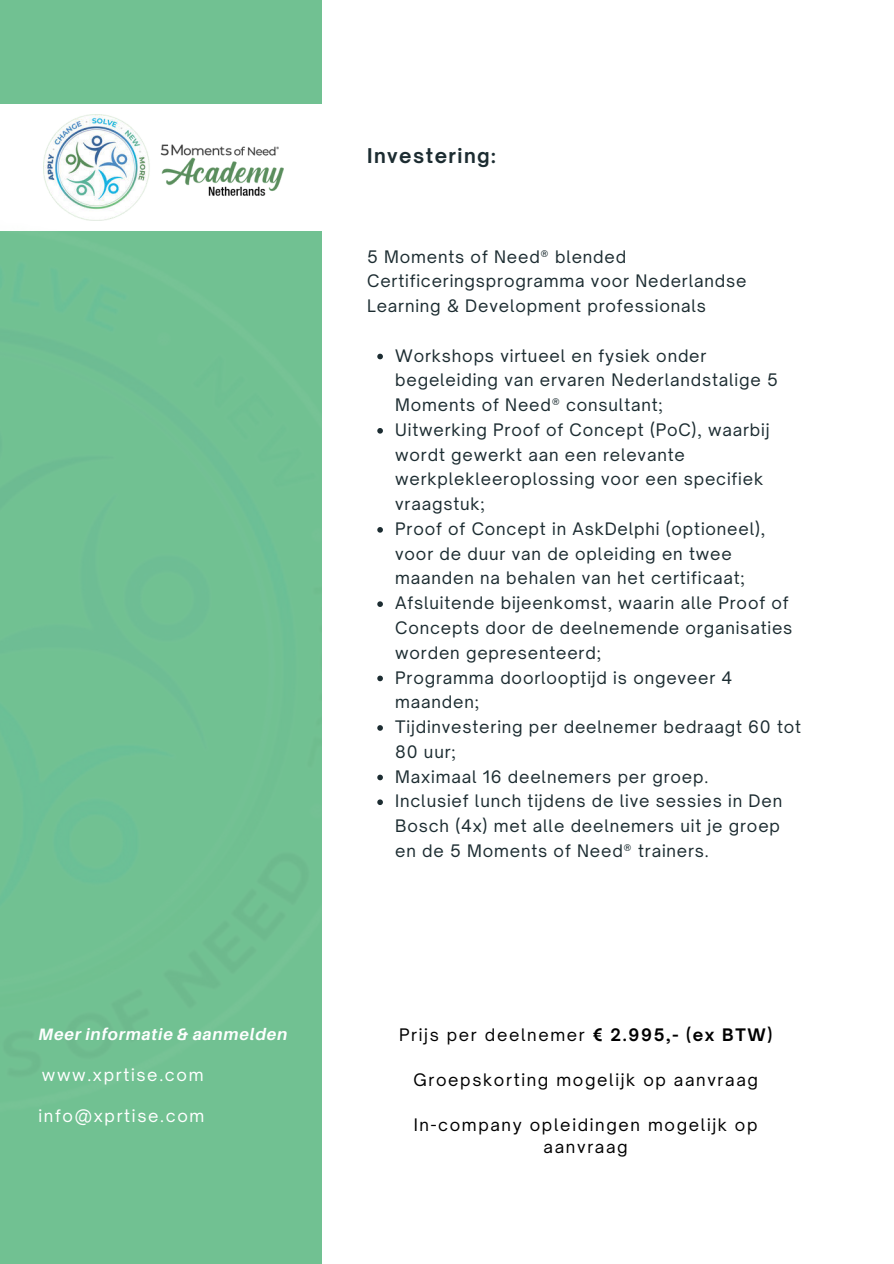
<style>
.page{position:relative;width:894px;height:1264px;background:#fff}
.page>*{position:absolute;margin:0;border:0;box-sizing:border-box;transform-origin:0 0}
.t1{font:700 19.5px "Open Sauce One";letter-spacing:.075em;color:#1c2c31}
.t2{font:16.5px/24.8px "Open Sauce One";letter-spacing:.05em;color:#1c2c31}
.t3{font:16.5px/22.5px "Open Sauce One";letter-spacing:.1em;color:#000;text-align:center}
.t4{font:16.5px "Open Sauce One";letter-spacing:.1em;color:#fff}
.t5{font:italic 700 16.5px "Aileron";letter-spacing:.05em;color:#fdfefe}
.s1{font-weight:700}
</style>
<div class="page">
<div style="left:0;top:0;width:322px;height:1263px;background:#71c192"></div>
<div style="left:0;top:104px;width:327px;height:126px;background:#fff"></div>
<svg style="left:377px;top:354px;width:6px;height:5px"></svg>
<svg style="left:377px;top:428px;width:6px;height:5px"></svg>
<svg style="left:377px;top:527px;width:6px;height:5px"></svg>
<svg style="left:377px;top:601px;width:6px;height:6px"></svg>
<svg style="left:377px;top:675px;width:6px;height:6px"></svg>
<svg style="left:377px;top:725px;width:6px;height:5px"></svg>
<svg style="left:377px;top:774px;width:6px;height:6px"></svg>
<svg style="left:377px;top:799px;width:6px;height:6px"></svg>
<img style="left:43px;top:114px;width:240px;height:106px">
<p class="t5" style="left:39px;top:1024px;width:250px">Meer informatie &amp; aanmelden</p>
<p class="t4" style="left:42px;top:1064px;width:163px">www.xprtise.com</p>
<p class="t4" style="left:39px;top:1105px;width:167px">info@xprtise.com</p>
<p class="t1" style="left:367px;top:142px;width:130px">Investering:</p>
<p class="t2" style="left:367px;top:244px;width:380px">5 Moments of Need® blended<br>Certificeringsprogramma voor Nederlandse<br>Learning &amp; Development professionals</p>
<p class="t2" style="left:395px;top:343px;width:407px">Workshops virtueel en fysiek onder begeleiding van ervaren Nederlandstalige 5<br>Moments of Need® consultant;<br>Uitwerking Proof of Concept (PoC), waarbij wordt gewerkt aan een relevante werkplekleeroplossing voor een specifiek vraagstuk;<br>Proof of Concept in AskDelphi (optioneel), voor de duur van de opleiding en twee maanden na behalen van het certificaat; Afsluitende bijeenkomst, waarin alle Proof of Concepts door de deelnemende organisaties worden gepresenteerd;<br>Programma doorlooptijd is ongeveer 4 maanden;<br>Tijdinvestering per deelnemer bedraagt 60 tot 80 uur;<br>Maximaal 16 deelnemers per groep.<br>Inclusief lunch tijdens de live sessies in Den Bosch (4x) met alle deelnemers uit je groep en de 5 Moments of Need® trainers.</p>
<p class="t3" style="left:399px;top:1023px;width:375px">Prijs per deelnemer <span class="s1">€ 2.995,- (ex BTW)</span></p>
<p class="t3" style="left:413px;top:1068px;width:346px">Groepskorting mogelijk op aanvraag</p>
<p class="t3" style="left:413px;top:1113px;width:345px">In-company opleidingen mogelijk op aanvraag</p>
</div>
